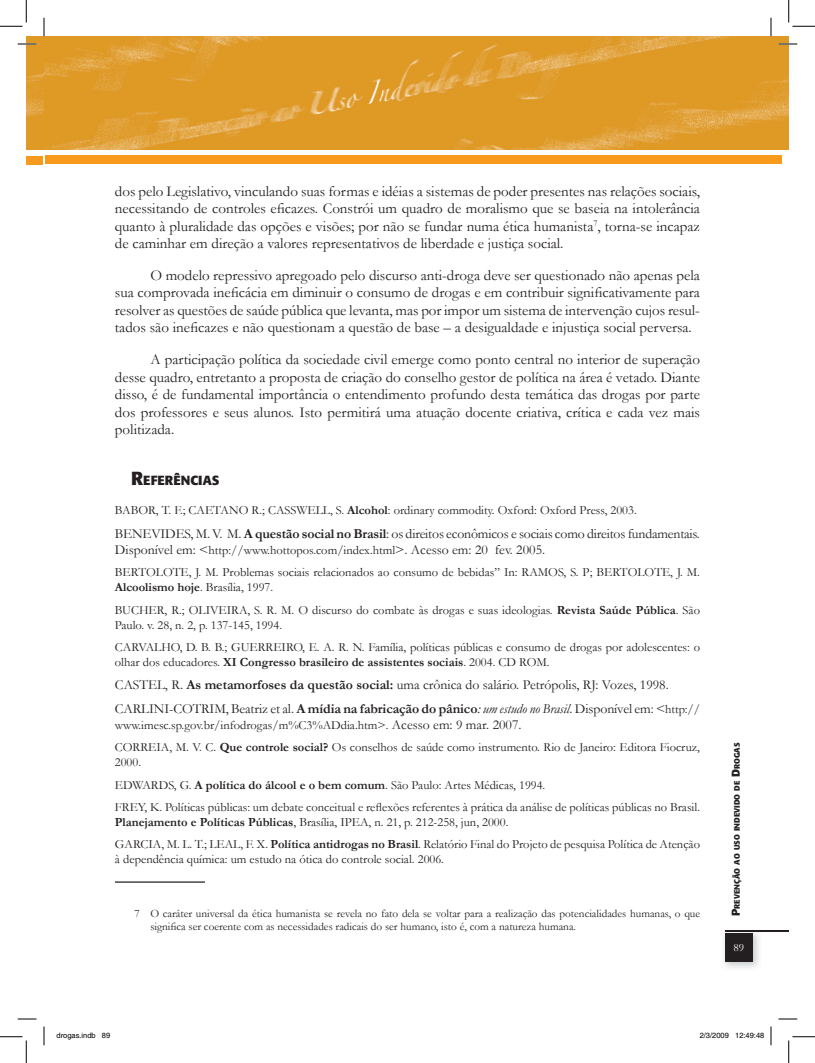
<style>
.page{position:relative;width:815px;height:1063px;background:#fff}
.page>*{position:absolute;margin:0;border:0;box-sizing:border-box;transform-origin:0 0}
.t1{font:15px/17.5px "Garamond";color:#231f20;text-align:justify}
.t2{font:13.75px/16.5px "Garamond";letter-spacing:-.005em;color:#231f20}
.t3{font:700 13.12px "Formata";color:#231f20}
.t4{font:12.5px/22.1px "Garamond";color:#231f20}
.t5{font:11.25px/13.5px "Garamond";color:#231f20}
.t6{font:11.25px "Garamond";color:#fff}
.t7{font:700 7.88px "Formata";color:#231f20}
.t8{font:7.5px "Helvetica";color:#000}
.s1{font-size:18.75px}
.s2{font-weight:700}
.s3{font-size:12.5px}
.s4{font-style:italic}
.s5{font-size:13.75px}
.s6{font-size:11.25px}
</style>
<div class="page">
<div style="left:26px;top:156px;width:17px;height:8px;background:#f89a1c"></div>
<img style="left:26px;top:37px;width:762px;height:112px">
<hr style="left:725px;top:930px;width:63px;height:1px;background:#231f20">
<img style="left:724px;top:931px;width:37px;height:37px">
<div style="left:724px;top:932px;width:28px;height:29px;background:#231f20"></div>
<div style="left:45px;top:156px;width:736px;height:8px;background:#f89a1c"></div>
<hr style="left:115px;top:881px;width:90px;height:1px;background:#231f20">
<svg style="left:18px;top:43px;width:18px;height:2px"></svg>
<svg style="left:778px;top:43px;width:19px;height:2px"></svg>
<svg style="left:18px;top:1018px;width:18px;height:1px"></svg>
<svg style="left:778px;top:1018px;width:19px;height:1px"></svg>
<svg style="left:43px;top:18px;width:2px;height:18px"></svg>
<svg style="left:43px;top:1026px;width:2px;height:19px"></svg>
<svg style="left:770px;top:18px;width:1px;height:18px"></svg>
<svg style="left:770px;top:1026px;width:1px;height:19px"></svg>
<svg style="left:0;top:0;width:27px;height:27px"></svg>
<svg style="left:0;top:1036px;width:27px;height:26px"></svg>
<svg style="left:788px;top:0;width:26px;height:27px"></svg>
<svg style="left:788px;top:1036px;width:26px;height:26px"></svg>
<p class="t1" style="left:115px;top:182px;width:586px">dos pelo Legislativo, vinculando suas formas e idéias a sistemas de poder presentes nas relações sociais, necessitando de controles eficazes. Constrói um quadro de moralismo que se baseia na intolerância quanto à pluralidade das opções e visões; por não se fundar numa ética humanista<sup>7</sup>, torna-se incapaz de caminhar em direção a valores representativos de liberdade e justiça social.</p>
<p class="t1" style="left:115px;top:266px;width:586px;text-indent:35px">O modelo repressivo apregoado pelo discurso anti-droga deve ser questionado não apenas pela sua comprovada ineficácia em diminuir o consumo de drogas e em contribuir significativamente para resolver as questões de saúde pública que levanta, mas por impor um sistema de intervenção cujos resul&shy;tados são ineficazes e não questionam a questão de base – a desigualdade e injustiça social perversa.</p>
<p class="t1" style="left:115px;top:350px;width:586px;text-indent:35px">A participação política da sociedade civil emerge como ponto central no interior de superação desse quadro, entretanto a proposta de criação do conselho gestor de política na área é vetado. Diante disso, é de fundamental importância o entendimento profundo desta temática das drogas por parte dos professores e seus alunos. Isto permitirá uma atuação docente criativa, crítica e cada vez mais politizada.</p>
<p class="t3" style="left:131px;top:472px;width:90px"><span class="s1">R</span>EFERÊNCIAS</p>
<p class="t4" style="left:115px;top:499px;width:523px">BABOR, T. F.; CAETANO R.; CASSWELL, S. <span class="s2">Alcohol</span>: ordinary commodity. Oxford: Oxford Press, 2003.</p>
<p class="t2" style="left:115px;top:525px;width:586px">BENEVIDES, M. V. M. <span class="s2">A questão social no Brasil</span>: os direitos econômicos e sociais como direitos fundamentais.<br>Disponível em: &lt;<span class="s3">http://www.hottopos.com/index.html</span>&gt;. Acesso em: 20 fev. 2005.</p>
<p class="t4" style="left:115px;top:564px;width:586px;line-height:15px">BERTOLOTE, J. M. Problemas sociais relacionados ao consumo de bebidas” In: RAMOS, S. P; BERTOLOTE, J. M.<br><span class="s2">Alcoolismo hoje</span>. Brasília, 1997.</p>
<p class="t4" style="left:115px;top:601px;width:586px;line-height:15px">BUCHER, R.; OLIVEIRA, S. R. M. O discurso do combate às drogas e suas ideologias. <span class="s2">Revista Saúde Pública</span>. São<br>Paulo. v. 28, n. 2, p. 137-145, 1994.</p>
<p class="t4" style="left:115px;top:638px;width:586px;line-height:15px">CARVALHO, D. B. B.; GUERREIRO, E. A. R. N. Família, políticas públicas e consumo de drogas por adolescentes: o olhar dos educadores. <span class="s2">XI Congresso brasileiro de assistentes sociais</span>. 2004. CD ROM.</p>
<p class="t2" style="left:115px;top:672px;width:586px;line-height:23.6px">CASTEL, R. <span class="s2">As metamorfoses da questão social:</span> uma crônica do salário. Petrópolis, RJ: Vozes, 1998.<br>CARLINI-COTRIM, Beatriz et al. <span class="s2">A mídia na fabricação do pânico</span><span class="s4">: um estudo no Brasil</span>. Disponível em: &lt;<span class="s3">http://</span></p>
<p class="t4" style="left:115px;top:714px;width:586px">www.imesc.sp.gov.br/infodrogas/m%C3%ADdia.htm&gt;. <span class="s5">Acesso em: 9 mar. 2007.<br></span>CORREIA, M. V. C. <span class="s2">Que controle social?</span> Os conselhos de saúde como instrumento. Rio de Janeiro: Editora Fiocruz,</p>
<p class="t4" style="left:115px;top:751px;width:586px">2000.<br>EDWARDS, G. <span class="s2">A política do álcool e o bem comum</span>. São Paulo: Artes Médicas, 1994.<br>FREY, K. Políticas públicas: um debate conceitual e reflexões referentes à prática da análise de políticas públicas no Brasil.</p>
<p class="t4" style="left:115px;top:810px;width:586px"><span class="s2">Planejamento e Políticas Públicas</span>, Brasília, IPEA, n. 21, p. 212-258, jun, 2000.<br>GARCIA, M. L. T.; LEAL, F. X. <span class="s2">Política antidrogas no Brasil</span>. Relatório Final do Projeto de pesquisa Política de Atenção</p>
<p class="t4" style="left:115px;top:847px;width:330px">à dependência química: um estudo na ótica do controle social. 2006.</p>
<p class="t5" style="left:150px;top:906px;width:551px;text-indent:-16px">7 O caráter universal da ética humanista se revela no fato dela se voltar para a realização das potencialidades humanas, o que significa ser coerente com as necessidades radicais do ser humano, isto é, com a natureza humana.</p>
<p class="t7" style="left:732px;top:915px;width:175px;rotate:-90deg"><span class="s6">P</span>REVENÇÃO AO USO INDEVIDO DE <span class="s6">D</span>ROGAS</p>
<p class="t6" style="left:733px;top:939px;width:12px">89</p>
<p class="t8" style="left:56px;top:1030px;width:55px">drogas.indb 89</p>
<p class="t8" style="left:699px;top:1030px;width:66px">2/3/2009 12:49:48</p>
</div>
